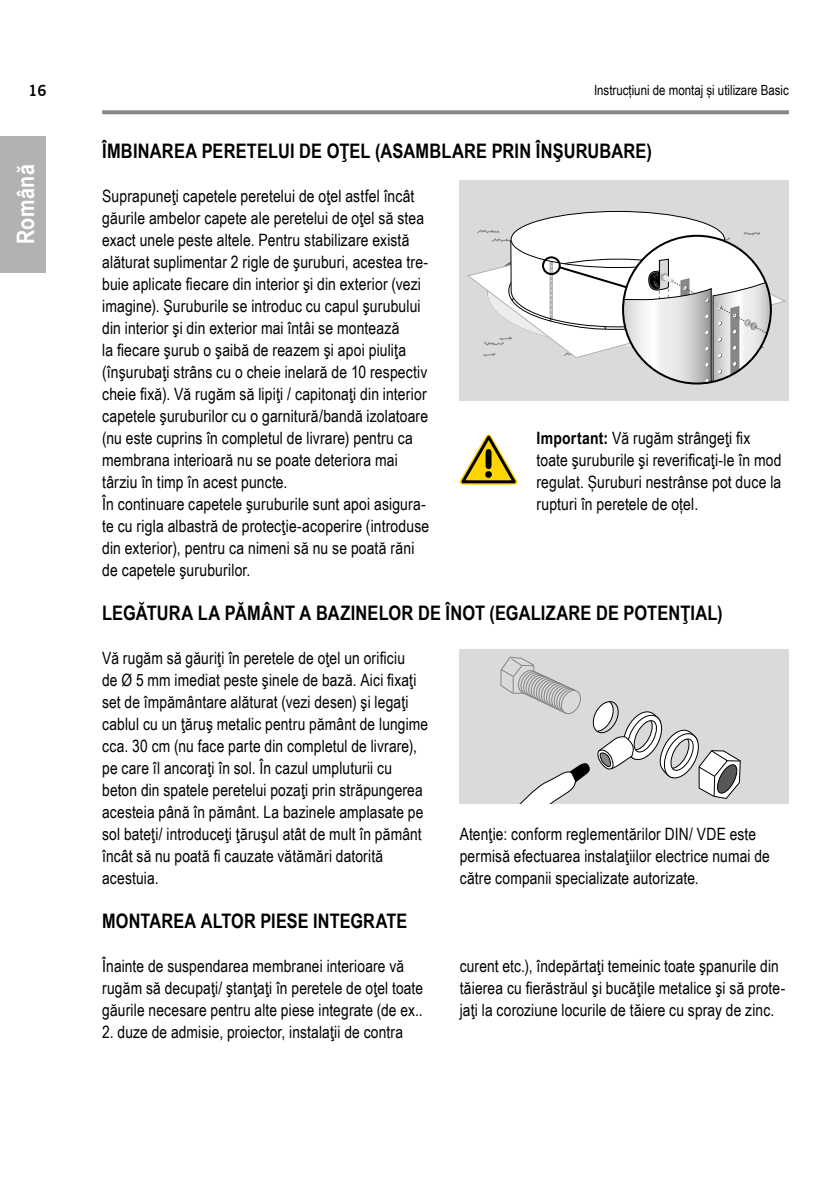
<style>
.page{position:relative;width:840px;height:1191px;background:#fff}
.page>*{position:absolute;margin:0;border:0;box-sizing:border-box;transform-origin:0 0}
.t1{font:700 24px "Arial Narrow";letter-spacing:.02em;color:#fff}
.t2{font:700 20px "Arial Narrow";letter-spacing:.01em;color:#000}
.t3{font:17px/22px "Arial Narrow";letter-spacing:.01em;color:#000}
.t4{font:700 15px "News Gothic BT";color:#000}
.t5{font:14px "Arial Narrow";color:#000}
.s1{font-weight:700}
</style>
<div class="page">
<svg style="left:102px;top:110px;width:686px;height:4px;fill:#878787"></svg>
<div style="left:0;top:136px;width:45px;height:136px;background:#b3b2b2"></div>
<div style="left:459px;top:649px;width:329px;height:154px;background:#dadada"></div>
<svg style="left:500px;top:656px;width:240px;height:147px"></svg>
<div style="left:459px;top:180px;width:329px;height:220px;background:#dadada"></div>
<div style="left:511px;top:211px;width:213px;height:56px;background:#fff;border-radius:50%"></div>
<svg style="left:476px;top:226px;width:294px;height:159px"></svg>
<svg style="left:459px;top:434px;width:59px;height:51px"></svg>
<p class="t4" style="left:28px;top:82px;width:20px">16</p>
<p class="t5" style="left:593px;top:80px;width:196px">Instrucțiuni de montaj și utilizare Basic</p>
<h1 class="t1" style="left:7px;top:244px;width:82px;rotate:-90deg">Română</h1>
<p class="t2" style="left:102px;top:136px;width:551px">ÎMBINAREA PERETELUI DE OŢEL (ASAMBLARE PRIN ÎNŞURUBARE)</p>
<p class="t3" style="left:102px;top:184px;width:328px">Suprapuneţi capetele peretelui de oţel astfel încât găurile ambelor capete ale peretelui de oţel să stea exact unele peste altele. Pentru stabilizare există alăturat suplimentar 2 rigle de şuruburi, acestea tre&shy;buie aplicate fiecare din interior şi din exterior (vezi imagine). Şuruburile se introduc cu capul şurubului din interior şi din exterior mai întâi se montează<br>la fiecare şurub o şaibă de reazem şi apoi piuliţa (înşurubaţi strâns cu o cheie inelară de 10 respectiv cheie fixă). Vă rugăm să lipiţi / capitonaţi din interior capetele şuruburilor cu o garnitură/bandă izolatoare (nu este cuprins în completul de livrare) pentru ca membrana interioară nu se poate deteriora mai târziu în timp în acest puncte.<br>În continuare capetele şuruburile sunt apoi asigura&shy;te cu rigla albastră de protecţie-acoperire (introduse din exterior), pentru ca nimeni să nu se poată răni de capetele şuruburilor.</p>
<p class="t3" style="left:536px;top:426px;width:246px"><span class="s1">Important:</span> Vă rugăm strângeţi fix toate şuruburile şi reverificaţi-le în mod regulat. Șuruburi nestrânse pot duce la rupturi în peretele de oțel.</p>
<p class="t2" style="left:102px;top:598px;width:621px">LEGĂTURA LA PĂMÂNT A BAZINELOR DE ÎNOT (EGALIZARE DE POTENŢIAL)</p>
<p class="t3" style="left:102px;top:646px;width:327px">Vă rugăm să găuriţi în peretele de oţel un orificiu<br>de Ø 5 mm imediat peste şinele de bază. Aici fixaţi set de împământare alăturat (vezi desen) şi legaţi cablul cu un ţăruş metalic pentru pământ de lungime cca. 30 cm (nu face parte din completul de livrare), pe care îl ancoraţi în sol. În cazul umpluturii cu beton din spatele peretelui pozaţi prin străpungerea acesteia până în pământ. La bazinele amplasate pe sol bateţi/ introduceţi ţăruşul atât de mult în pământ încât să nu poată fi cauzate vătămări datorită acestuia.</p>
<p class="t3" style="left:459px;top:822px;width:311px">Atenţie: conform reglementărilor DIN/ VDE este permisă efectuarea instalaţiilor electrice numai de către companii specializate autorizate.</p>
<p class="t2" style="left:102px;top:906px;width:306px">MONTAREA ALTOR PIESE INTEGRATE</p>
<p class="t3" style="left:102px;top:954px;width:322px">Înainte de suspendarea membranei interioare vă rugăm să decupaţi/ ştanţaţi în peretele de oţel toate găurile necesare pentru alte piese integrate (de ex..</p>
<p class="t3" style="left:102px;top:1020px;width:302px">2. duze de admisie, proiector, instalaţii de contra</p>
<p class="t3" style="left:459px;top:954px;width:327px">curent etc.), îndepărtaţi temeinic toate şpanurile din tăierea cu fierăstrăul şi bucăţile metalice şi să prote&shy;jaţi la coroziune locurile de tăiere cu spray de zinc.</p>
</div>
